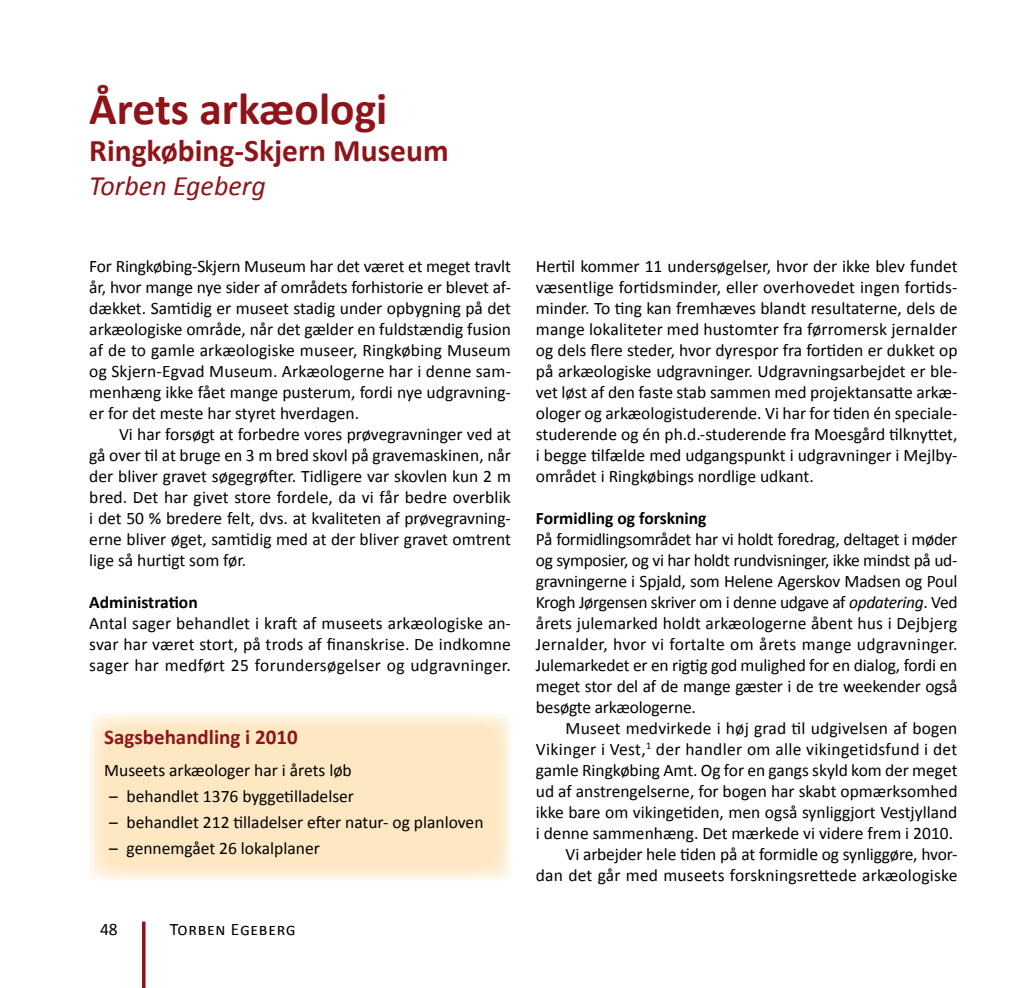
<style>
.page{position:relative;width:1032px;height:988px;background:#fff}
.page>*{position:absolute;margin:0;border:0;box-sizing:border-box;transform-origin:0 0}
.t1{font:700 45.5px "Calibri";color:#8f141a}
.t2{font:700 31.5px "Calibri";color:#8f141a}
.t3{font:italic 28px "Calibri";color:#8f141a}
.t4{font:700 21px "Calibri";color:#8f141a}
.t5{font:17.5px/21px "Calibri";color:#000;text-align:justify}
.t6{font:700 17.5px "Calibri";color:#000}
.t7{font:17.5px "Calibri";letter-spacing:.04em;color:#000}
.s1{font-style:italic}
</style>
<div class="page">
<hr style="left:142px;top:921px;width:3px;height:66px;background:#8f141a">
<div style="left:89px;top:712px;width:422px;height:168px;background:#fee8c3"></div>
<h1 class="t1" style="left:89px;top:79px;width:300px">Årets arkæologi</h1>
<h2 class="t2" style="left:89px;top:131px;width:361px">Ringkøbing-Skjern Museum</h2>
<h3 class="t3" style="left:89px;top:166px;width:178px">Torben Egeberg</h3>
<p class="t5" style="left:89px;top:255px;width:423px">For Ringkøbing-Skjern Museum har det været et meget travlt år, hvor mange nye sider af områdets forhistorie er blevet af&shy;dækket. Samtidig er museet stadig under opbygning på det arkæologiske område, når det gælder en fuldstændig fusion af de to gamle arkæologiske museer, Ringkøbing Museum og Skjern-Egvad Museum. Arkæologerne har i denne sam&shy;menhæng ikke fået mange pusterum, fordi nye udgravning&shy;er for det meste har styret hverdagen.</p>
<p class="t5" style="left:89px;top:423px;width:423px;text-indent:30px">Vi har forsøgt at forbedre vores prøvegravninger ved at gå over til at bruge en 3 m bred skovl på gravemaskinen, når der bliver gravet søgegrøfter. Tidligere var skovlen kun 2 m bred. Det har givet store fordele, da vi får bedre overblik i det 50 % bredere felt, dvs. at kvaliteten af prøvegravning&shy;erne bliver øget, samtidig med at der bliver gravet omtrent lige så hurtigt som før.</p>
<p class="t6" style="left:89px;top:590px;width:110px">Administration</p>
<p class="t5" style="left:89px;top:612px;width:423px">Antal sager behandlet i kraft af museets arkæologiske an&shy;svar har været stort, på trods af finanskrise. De indkomne sager har medført 25 forundersøgelser og udgravninger.</p>
<p class="t4" style="left:104px;top:723px;width:195px">Sagsbehandling i 2010</p>
<p class="t5" style="left:104px;top:759px;width:249px">Museets arkæologer har i årets løb</p>
<p class="t5" style="left:109px;top:785px;width:246px">– behandlet 1376 byggetilladelser</p>
<p class="t5" style="left:109px;top:811px;width:376px">– behandlet 212 tilladelser efter natur- og planloven</p>
<p class="t5" style="left:109px;top:837px;width:212px">– gennemgået 26 lokalplaner</p>
<p class="t5" style="left:100px;top:918px;width:19px">48</p>
<p class="t7" style="left:170px;top:917px;width:127px">Torben Egeberg</p>
<p class="t5" style="left:536px;top:255px;width:423px">Hertil kommer 11 undersøgelser, hvor der ikke blev fundet væsentlige fortidsminder, eller overhovedet ingen fortids&shy;minder. To ting kan fremhæves blandt resultaterne, dels de mange lokaliteter med hustomter fra førromersk jernalder og dels flere steder, hvor dyrespor fra fortiden er dukket op på arkæologiske udgravninger. Udgravningsarbejdet er ble&shy;vet løst af den faste stab sammen med projektansatte arkæ&shy;ologer og arkæologistuderende. Vi har for tiden én speciale&shy;studerende og én ph.d.-studerende fra Moesgård tilknyttet, i begge tilfælde med udgangspunkt i udgravninger i Mejlby&shy;området i Ringkøbings nordlige udkant.</p>
<p class="t6" style="left:536px;top:506px;width:172px">Formidling og forskning</p>
<p class="t5" style="left:536px;top:528px;width:423px">På formidlingsområdet har vi holdt foredrag, deltaget i møder og symposier, og vi har holdt rundvisninger, ikke mindst på ud&shy;gravningerne i Spjald, som Helene Agerskov Madsen og Poul Krogh Jørgensen skriver om i denne udgave af <span class="s1">opdatering</span>. Ved årets julemarked holdt arkæologerne åbent hus i Dejbjerg Jernalder, hvor vi fortalte om årets mange udgravninger.<br>Julemarkedet er en rigtig god mulighed for en dialog, fordi en meget stor del af de mange gæster i de tre weekender også besøgte arkæologerne.</p>
<p class="t5" style="left:536px;top:717px;width:423px;text-align:right">Museet medvirkede i høj grad til udgivelsen af bogen Vikinger i Vest,<sup>1</sup> der handler om alle vikingetidsfund i det gamle Ringkøbing Amt. Og for en gangs skyld kom der meget ud af anstrengelserne, for bogen har skabt opmærksomhed ikke bare om vikingetiden, men også synliggjort Vestjylland i denne sammenhæng. Det mærkede vi videre frem i 2010.<br>Vi arbejder hele tiden på at formidle og synliggøre, hvor&shy;dan det går med museets forskningsrettede arkæologiske</p>
</div>
